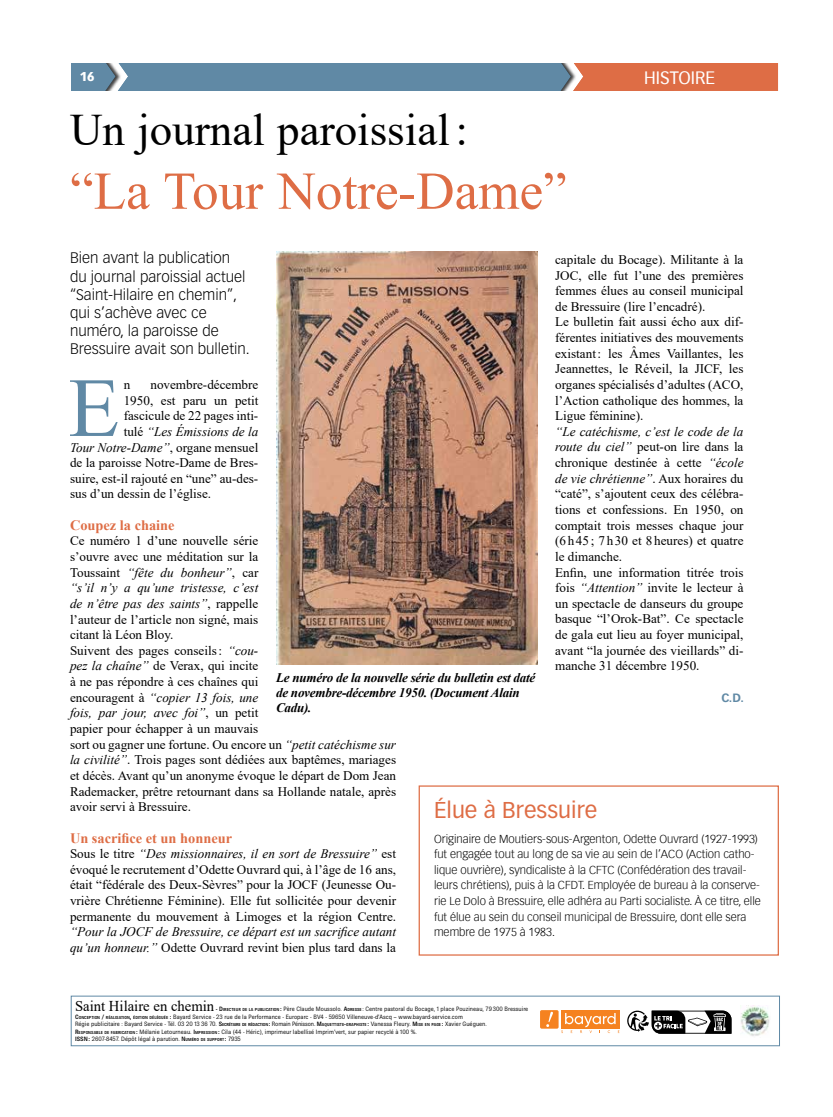
<style>
.page{position:relative;width:833px;height:1117px;background:#fff}
.page>*{position:absolute;margin:0;border:0;box-sizing:border-box;transform-origin:0 0}
.t1{font:83.88px "Times New Roman";color:#6089a5}
.t2{font:53.12px "Times New Roman";color:#de6d45}
.t3{font:45px "Times New Roman";color:#000}
.t4{font:22.5px "Vectora LT Pro";color:#de6d45}
.t5{font:17.5px "Vectora LH";color:#fff}
.t6{font:300 15px/18.1px "Vectora LT Pro";color:#000}
.t7{font:15px "Times New Roman";color:#000}
.t8{font:700 14.38px "Times New Roman";color:#de6d45}
.t9{font:13.12px/15.6px "Times New Roman";color:#000}
.t10{font:italic 13.12px/15.6px "Times New Roman";color:#000}
.t11{font:italic 700 13.12px/15px "Times New Roman";letter-spacing:-.02em;color:#000}
.t12{font:900 12.5px "Vectora LH";color:#fff}
.t13{font:700 11.88px "Vectora LT Pro";color:#6089a5}
.t14{font:300 11.25px/15.6px "Vectora LH";color:#000}
.t15{font:6.25px/7.5px "Brown Pro";color:#000}
.s1{font-style:italic}
.s2{font-style:normal}
.s3{font-weight:600}
.s4{font-weight:600;font-size:4.38px}
</style>
<div class="page">
<div style="left:71px;top:63px;width:603px;height:28px;background:#6089a5"></div>
<div style="left:584px;top:63px;width:194px;height:28px;background:#de6d45"></div>
<div style="left:553px;top:52px;width:31px;height:47px;background:#000;opacity:.75"></div>
<div style="left:98px;top:52px;width:31px;height:47px;background:#000;opacity:.75"></div>
<div style="left:54px;top:50px;width:729px;height:13px;background:#fff"></div>
<div style="left:52px;top:91px;width:731px;height:12px;background:#fff"></div>
<div style="left:71px;top:995px;width:709px;height:50px;border:1px solid #6089a5"></div>
<img style="left:741px;top:1005px;width:29px;height:31px">
<div style="left:418px;top:785px;width:361px;height:170px;border:1px solid #de6d45"></div>
<img style="left:276px;top:252px;width:261px;height:412px">
<div style="left:540px;top:1009px;width:18px;height:19px;background:#f58220;border-radius:2px"></div>
<svg style="left:561px;top:1010px;width:171px;height:24px"></svg>
<svg style="left:546px;top:1011px;width:7px;height:15px"></svg>
<p class="t12" style="left:80px;top:69px;width:16px">16</p>
<h3 class="t5" style="left:644px;top:67px;width:73px">HISTOIRE</h3>
<h3 class="t3" style="left:70px;top:98px;width:399px">Un journal paroissial:</h3>
<h2 class="t2" style="left:70px;top:153px;width:498px">“La Tour Notre-Dame”</h2>
<p class="t6" style="left:70px;top:249px;width:181px">Bien avant la publication du journal paroissial actuel “Saint-Hilaire en chemin”, qui s’achève avec ce numéro, la paroisse de<br>Bressuire avait son bulletin.</p>
<h1 class="t1" style="left:68px;top:348px;width:53px">E</h1>
<p class="t9" style="left:124px;top:376px;width:8px">n</p>
<p class="t9" style="left:150px;top:376px;width:109px">novembre-décembre</p>
<p class="t9" style="left:555px;top:251px;width:190px">capitale du Bocage). Militante à la JOC, elle fut l’une des premières femmes élues au conseil municipal de Bressuire (lire l’encadré).<br>Le bulletin fait aussi écho aux dif&shy;férentes initiatives des mouvements existant: les Âmes Vaillantes, les Jeannettes, le Réveil, la JICF, les organes spécialisés d’adultes (ACO, l’Action catholique des hommes, la Ligue féminine).</p>
<p class="t9" style="left:555px;top:423px;width:190px"><span class="s1">“Le catéchisme, c’est le code de la route du ciel”</span> peut-on lire dans la chronique destinée à cette <span class="s1">“école de vie chrétienne”</span>. Aux horaires du “caté”, s’ajoutent ceux des célébra&shy;tions et confessions. En 1950, on comptait trois messes chaque jour (6 h45; 7 h30 et 8 heures) et quatre le dimanche.<br>Enfin, une information titrée trois fois <span class="s1">“Attention”</span> invite le lecteur à un spectacle de danseurs du groupe basque “l’Orok-Bat”. Ce spectacle de gala eut lieu au foyer municipal, avant “la journée des vieillards” di&shy;manche 31 décembre 1950.</p>
<p class="t13" style="left:721px;top:690px;width:24px">C.D.</p>
<p class="t9" style="left:124px;top:392px;width:136px">1950, est paru un petit</p>
<p class="t9" style="left:124px;top:407px;width:136px">fascicule de 22 pages inti-</p>
<p class="t10" style="left:124px;top:423px;width:136px"><span class="s2">tulé</span> “Les Émissions de la</p>
<p class="t10" style="left:70px;top:439px;width:190px">Tour Notre-Dame”<span class="s2">, organe mensuel</span></p>
<p class="t9" style="left:70px;top:454px;width:190px">de la paroisse Notre-Dame de Bres-</p>
<p class="t9" style="left:70px;top:470px;width:190px">suire, est-il rajouté en “une” au-des-</p>
<p class="t9" style="left:70px;top:485px;width:143px">sus d’un dessin de l’église.</p>
<p class="t8" style="left:70px;top:514px;width:106px">Coupez la chaine</p>
<p class="t9" style="left:70px;top:532px;width:327px">Ce numéro 1 d’une nouvelle série<br>s’ouvre avec une méditation sur la<br>Toussaint <span class="s1">“fête du bonheur”</span>, car<br><span class="s1">“s’il n’y a qu’une tristesse, c’est<br>de n’être pas des saints”</span>, rappelle<br>l’auteur de l’article non signé, mais<br>citant là Léon Bloy.<br>Suivent des pages conseils: <span class="s1">“cou-<br>pez la chaîne”</span> de Verax, qui incite<br>à ne pas répondre à ces chaînes qui<br>encouragent à <span class="s1">“copier 13 fois, une<br>fois, par jour, avec foi”</span>, un petit<br>papier pour échapper à un mauvais<br>sort ou gagner une fortune. Ou encore un <span class="s1">“petit catéchisme sur la civilité”</span>. Trois pages sont dédiées aux baptêmes, mariages et décès. Avant qu’un anonyme évoque le départ de Dom Jean Rademacker, prêtre retournant dans sa Hollande natale, après avoir servi à Bressuire.</p>
<p class="t8" style="left:70px;top:827px;width:164px">Un sacrifice et un honneur</p>
<p class="t9" style="left:70px;top:845px;width:327px;text-align:justify">Sous le titre <span class="s1">“Des missionnaires, il en sort de Bressuire”</span> est évoqué le recrutement d’Odette Ouvrard qui, à l’âge de 16 ans, était “fédérale des Deux-Sèvres” pour la JOCF (Jeunesse Ou&shy;vrière Chrétienne Féminine). Elle fut sollicitée pour devenir permanente du mouvement à Limoges et la région Centre.</p>
<p class="t10" style="left:70px;top:923px;width:327px">“Pour la JOCF de Bressuire, ce départ est un sacrifice autant qu’un honneur.” <span class="s2">Odette Ouvrard revint bien plus tard dans la</span></p>
<p class="t11" style="left:276px;top:669px;width:261px">Le numéro de la nouvelle série du bulletin est daté de novembre-décembre 1950. (Document Alain<br>Cadu).</p>
<h3 class="t4" style="left:434px;top:796px;width:165px">Élue à Bressuire</h3>
<p class="t14" style="left:434px;top:830px;width:328px">Originaire de Moutiers-sous-Argenton, Odette Ouvrard (1927-1993) fut engagée tout au long de sa vie au sein de l’ACO (Action catho&shy;lique ouvrière), syndicaliste à la CFTC (Confédération des travail&shy;leurs chrétiens), puis à la CFDT. Employée de bureau à la conserve&shy;rie Le Dolo à Bressuire, elle adhéra au Parti socialiste. À ce titre, elle fut élue au sein du conseil municipal de Bressuire, dont elle sera membre de 1975 à 1983.</p>
<p class="t7" style="left:75px;top:995px;width:141px">Saint Hilaire en chemin</p>
<p class="t15" style="left:75px;top:1004px;width:455px;text-indent:141px"><span class="s3">- D</span><span class="s4">IRECTEUR DE LA PUBLICATION</span> <span class="s3">:</span> Père Claude Moussolo. <span class="s3">A</span><span class="s4">DRESSE</span> : Centre pastoral du Bocage, 1 place Pouzineau, 79300 Bressuire <span class="s3">C</span><span class="s4">ONCEPTION</span> <span class="s3">/</span> <span class="s4">RÉALISATION</span><span class="s3">,</span> <span class="s4">ÉDITION DÉLÉGUÉE</span> <span class="s3">:</span> Bayard Service - 23 rue de la Performance - Europarc - BV4 - 59650 Villeneuve-d’Ascq – www.bayard-service.com<br>Régie publicitaire : Bayard Service - Tél. 03 20 13 36 70. <span class="s3">S</span><span class="s4">ECRÉTAIRE DE RÉDACTION</span><span class="s3">:</span> Romain Pénisson. <span class="s3">M</span><span class="s4">AQUETTISTE</span><span class="s3">-</span><span class="s4">GRAPHISTE</span> <span class="s3">:</span> Vanessa Fleury. <span class="s3">M</span><span class="s4">ISE EN PAGE</span> <span class="s3">:</span> Xavier Guéguen.<br><span class="s3">R</span><span class="s4">ESPONSABLE DE FABRICATION</span> <span class="s3">:</span> Mélanie Letourneau. <span class="s3">I</span> <span class="s4">MPRESSION</span> <span class="s3">:</span> Cila (44 - Héric), imprimeur labellisé Imprim’vert, sur papier recyclé à 100 %.<br><span class="s3">ISSN</span></p>
<p class="t15" style="left:89px;top:1035px;width:154px"><span class="s3">:</span> 2607-8457. Dépôt légal à parution. <span class="s3">N</span> <span class="s4">UMÉRO DE SUPPORT</span> <span class="s3">:</span> 7935</p>
</div>
